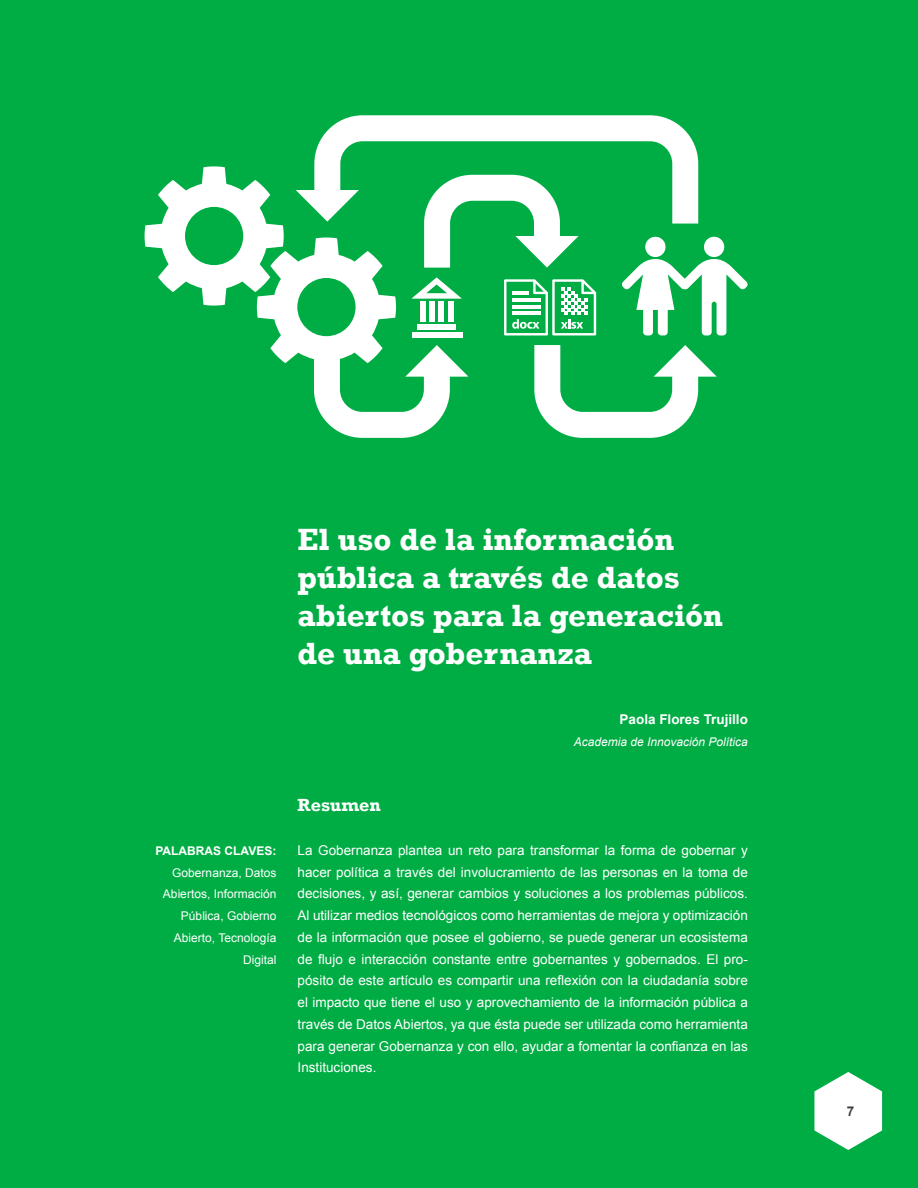
<style>
.page{position:relative;width:918px;height:1188px;background:#00ad44}
.page>*{position:absolute;margin:0;border:0;box-sizing:border-box;transform-origin:0 0}
.TITULOS{font:700 31.5px/37.8px "Rockwell";color:#fff}
.SUBTITULOS{font:700 18px "Rockwell";color:#fff}
.texto_normal_sin_san{font:13.5px/21.8px "Arial";color:#fff;text-align:justify}
.autor_-_nombre_bajo{font:700 13.5px "Arial";color:#fff}
.numeración{font:700 13.5px "Arial";color:#3e3e3f}
.keywords{font:12px/21.8px "Arial";color:#fff;text-align:right}
.autor_-_biodata_bajo{font:italic 12px "Arial";color:#fff}
.s1{font-weight:700}
</style>
<div class="page">
<svg style="left:145px;top:115px;width:603px;height:323px"></svg>
<svg style="left:814px;top:1072px;width:68px;height:78px"></svg>
<p class="keywords" style="left:155px;top:840px;width:122px"><span class="s1">PALABRAS CLAVES:<br></span>Gobernanza, Datos<br>Abiertos, Información<br>Pública, Gobierno<br>Abierto, Tecnología<br>Digital</p>
<p class="TITULOS" style="left:298px;top:521px;width:427px">El uso de la información pública a través de datos abiertos para la generación de una gobernanza</p>
<p class="autor_-_nombre_bajo" style="left:620px;top:711px;width:130px">Paola Flores Trujillo</p>
<p class="autor_-_biodata_bajo" style="left:574px;top:734px;width:176px">Academia de Innovación Política</p>
<p class="SUBTITULOS" style="left:298px;top:794px;width:85px">Resumen</p>
<p class="texto_normal_sin_san" style="left:298px;top:839px;width:452px">La Gobernanza plantea un reto para transformar la forma de gobernar y hacer política a través del involucramiento de las personas en la toma de decisiones, y así, generar cambios y soluciones a los problemas públicos.<br>Al utilizar medios tecnológicos como herramientas de mejora y optimización de la información que posee el gobierno, se puede generar un ecosistema de flujo e interacción constante entre gobernantes y gobernados. El pro&shy;pósito de este artículo es compartir una reflexión con la ciudadanía sobre el impacto que tiene el uso y aprovechamiento de la información pública a través de Datos Abiertos, ya que ésta puede ser utilizada como herramienta para generar Gobernanza y con ello, ayudar a fomentar la confianza en las Instituciones.</p>
<p class="numeración" style="left:847px;top:1102px;width:9px">7</p>
</div>
